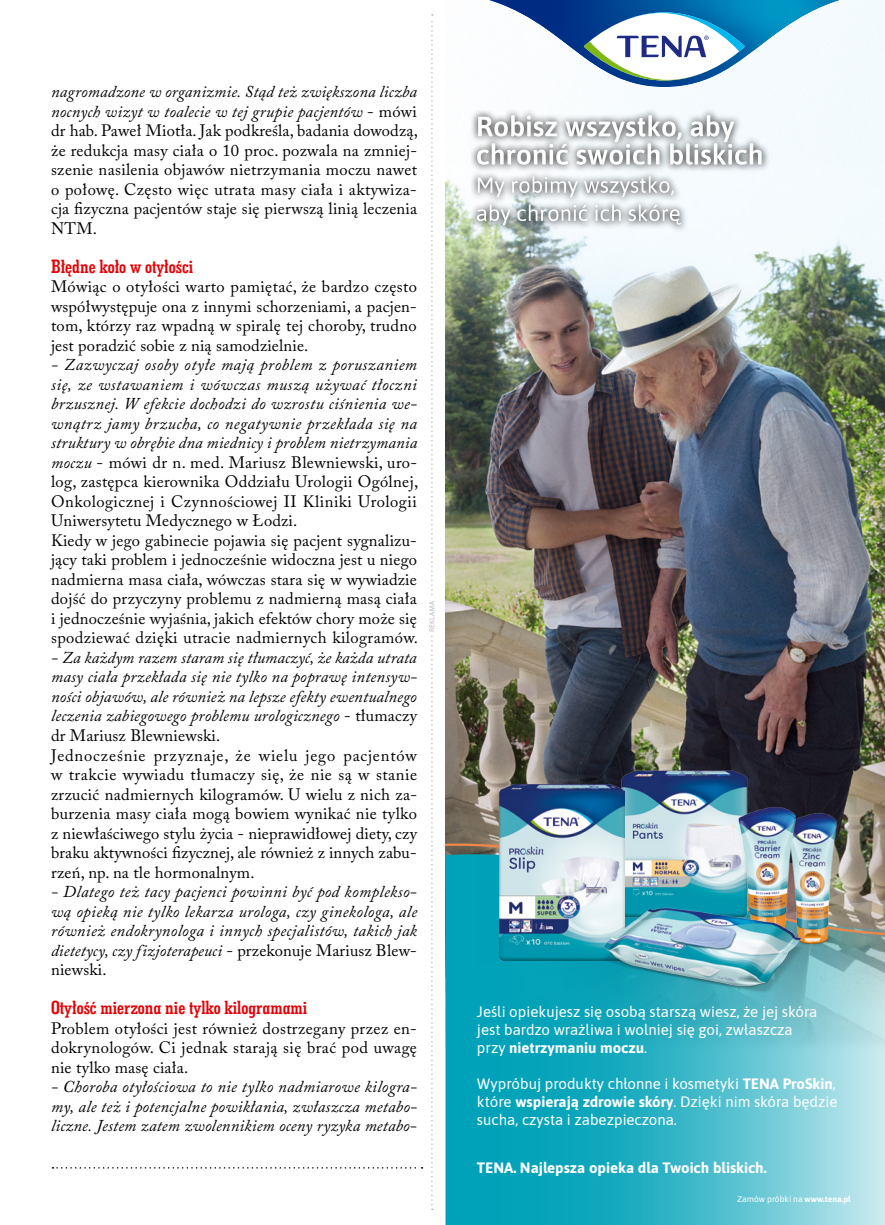
<style>
.page{position:relative;width:885px;height:1225px;background:#fff}
.page>*{position:absolute;margin:0;border:0;box-sizing:border-box;transform-origin:0 0}
.t1{font:19.5px "Geo Slab 703 Bd Cn EU Normal";color:#e60005}
.t2{font:16.5px/19.5px "Adobe Caslon Pro";letter-spacing:.015em;color:#000;text-align:justify}
.t3{font:italic 16.5px/19.5px "Adobe Caslon Pro";letter-spacing:.01em;color:#000;text-align:justify}
.t4{font:15px/18px "Asap";color:#fff}
.t5{font:700 15px "Asap";color:#fff}
.t6{font:8.4px "Asap";color:#fff}
.s1{font-style:italic}
.s2{font-style:normal}
.s3{font-weight:700}
</style>
<div class="page">
<svg style="left:53px;top:1167px;width:369px;height:1px"></svg>
<img style="left:445px;top:164px;width:439px;height:678px">
<svg style="left:445px;top:937px;width:439px;height:288px;background:#3fb7c8"></svg>
<svg style="left:445px;top:842px;width:439px;height:95px;background:#40959b"></svg>
<img style="left:818px;top:801px;width:38px;height:155px">
<img style="left:621px;top:771px;width:126px;height:102px">
<img style="left:499px;top:784px;width:125px;height:176px">
<img style="left:717px;top:786px;width:101px;height:87px">
<img style="left:574px;top:873px;width:254px;height:140px">
<div style="left:469px;top:107px;width:301px;height:126px;background:#000;opacity:.75"></div>
<svg style="left:477px;top:204px;width:203px;height:21px;background:#c4c9ca"></svg>
<svg style="left:478px;top:176px;width:195px;height:21px"></svg>
<svg style="left:477px;top:115px;width:284px;height:50px"></svg>
<svg style="left:445px;top:0;width:440px;height:87px"></svg>
<svg style="left:434px;top:601px;width:1px;height:28px"></svg>
<svg style="left:429px;top:14px;width:5px;height:1196px"></svg>
<p class="t2" style="left:51px;top:82px;width:368px"><span class="s1">nagromadzone w organizmie. Stąd też zwiększona liczba nocnych wizyt w toalecie w tej grupie pacjentów</span> - mówi dr hab. Paweł Miotła. Jak podkreśla, badania dowodzą, że redukcja masy ciała o 10 proc. pozwala na zmniej&shy;szenie nasilenia objawów nietrzymania moczu nawet o połowę. Często więc utrata masy ciała i aktywiza&shy;cja fizyczna pacjentów staje się pierwszą linią leczenia NTM.</p>
<p class="t1" style="left:51px;top:254px;width:144px">Błędne koło w otyłości</p>
<p class="t2" style="left:51px;top:277px;width:367px">Mówiąc o otyłości warto pamiętać, że bardzo często współwystępuje ona z innymi schorzeniami, a pacjen&shy;tom, którzy raz wpadną w spiralę tej choroby, trudno jest poradzić sobie z nią samodzielnie.</p>
<p class="t2" style="left:51px;top:355px;width:368px;text-align:left"><span class="s1">- Zazwyczaj osoby otyłe mają problem z poruszaniem się, ze wstawaniem i wówczas muszą używać tłoczni brzusznej. W efekcie dochodzi do wzrostu ciśnienia we&shy;wnątrz jamy brzucha, co negatywnie przekłada się na struktury w obrębie dna miednicy i problem nietrzymania moczu</span> - mówi dr n. med. Mariusz Blewniewski, uro&shy;log, zastępca kierownika Oddziału Urologii Ogólnej, Onkologicznej i Czynnościowej II Kliniki Urologii Uniwersytetu Medycznego w Łodzi.<br>Kiedy w jego gabinecie pojawia się pacjent sygnalizu&shy;jący taki problem i jednocześnie widoczna jest u niego nadmierna masa ciała, wówczas stara się w wywiadzie dojść do przyczyny problemu z nadmierną masą ciała i jednocześnie wyjaśnia, jakich efektów chory może się spodziewać dzięki utracie nadmiernych kilogramów.</p>
<p class="t2" style="left:51px;top:647px;width:367px;text-align:left"><span class="s1">- Za każdym razem staram się tłumaczyć, że każda utrata masy ciała przekłada się nie tylko na poprawę intensyw&shy;ności objawów, ale również na lepsze efekty ewentualnego leczenia zabiegowego problemu urologicznego</span> - tłumaczy dr Mariusz Blewniewski.<br>Jednocześnie przyznaje, że wielu jego pacjentów w trakcie wywiadu tłumaczy się, że nie są w stanie zrzucić nadmiernych kilogramów. U wielu z nich za&shy;burzenia masy ciała mogą bowiem wynikać nie tylko z niewłaściwego stylu życia - nieprawidłowej diety, czy braku aktywności fizycznej, ale również z innych zabu&shy;rzeń, np. na tle hormonalnym.</p>
<p class="t3" style="left:51px;top:881px;width:367px">- Dlatego też tacy pacjenci powinni być pod komplekso&shy;wą opieką nie tylko lekarza urologa, czy ginekologa, ale również endokrynologa i innych specjalistów, takich jak dietetycy, czy fizjoterapeuci <span class="s2">- przekonuje Mariusz Blew&shy;niewski.</span></p>
<p class="t1" style="left:51px;top:995px;width:258px">Otyłość mierzona nie tylko kilogramami</p>
<p class="t2" style="left:51px;top:1018px;width:367px">Problem otyłości jest również dostrzegany przez en&shy;dokrynologów. Ci jednak starają się brać pod uwagę nie tylko masę ciała.</p>
<p class="t3" style="left:51px;top:1076px;width:367px">- Choroba otyłościowa to nie tylko nadmiarowe kilogra&shy;my, ale też i potencjalne powikłania, zwłaszcza metabo&shy;liczne. Jestem zatem zwolennikiem oceny ryzyka metabo-</p>
<p class="t4" style="left:477px;top:1002px;width:342px">Jeśli opiekujesz się osobą starszą wiesz, że jej skóra jest bardzo wrażliwa i wolniej się goi, zwłaszcza przy <span class="s3">nietrzymaniu moczu</span>.</p>
<p class="t4" style="left:477px;top:1074px;width:362px">Wypróbuj produkty chłonne i kosmetyki <span class="s3">TENA ProSkin</span>, które <span class="s3">wspierają zdrowie skóry</span>. Dzięki nim skóra będzie sucha, czysta i zabezpieczona.</p>
<p class="t5" style="left:477px;top:1157px;width:291px">TENA. Najlepsza opieka dla Twoich bliskich.</p>
<p class="t6" style="left:737px;top:1193px;width:115px">Zamów próbki na <span class="s3">www.tena.pl</span></p>
</div>
